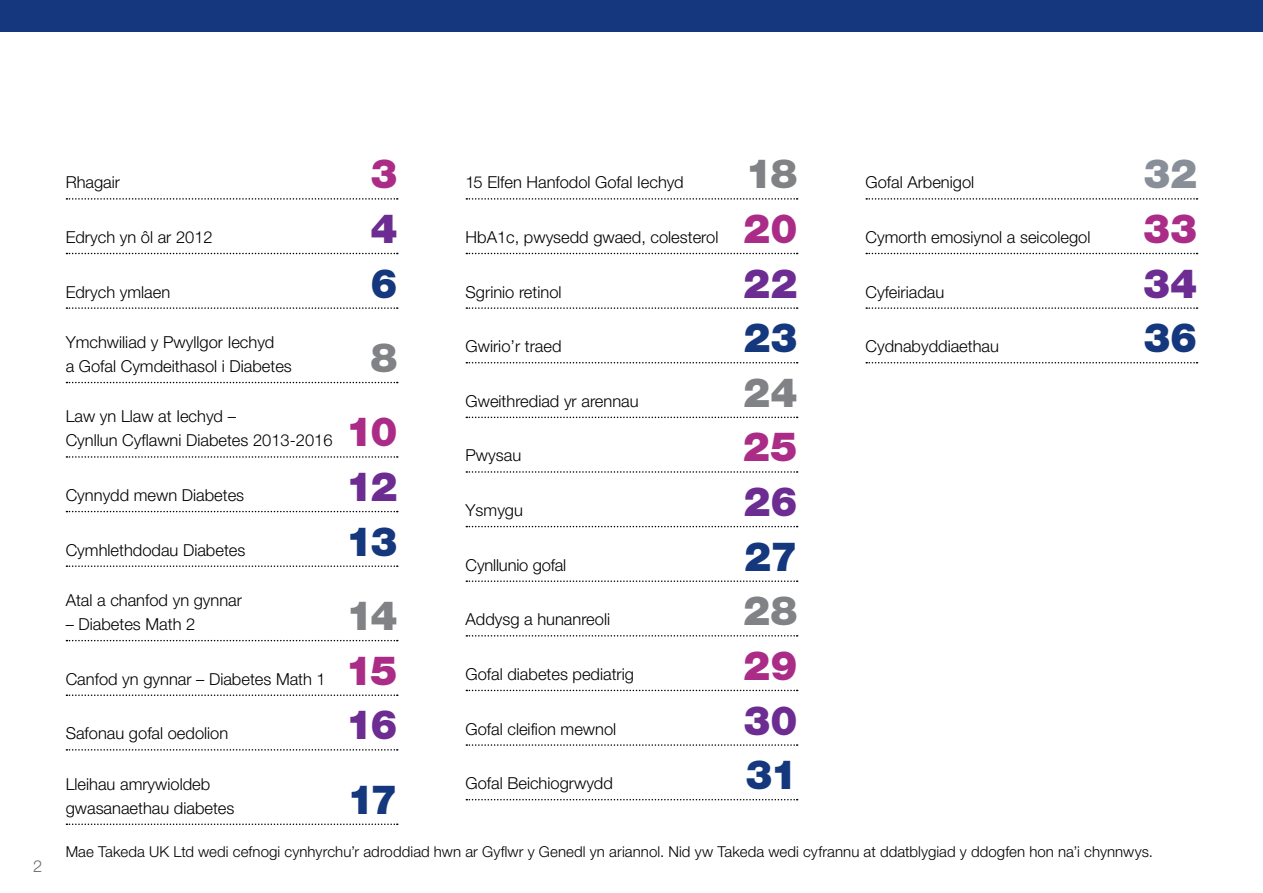
<style>
.page{position:relative;width:1263px;height:893px;background:#fff}
.page>*{position:absolute;margin:0;border:0;box-sizing:border-box;transform-origin:0 0}
.t1{font:900 40.5px "Helvetica Neue LT Std";color:#ab2c87}
.t2{font:900 40.5px "Helvetica Neue LT Std";letter-spacing:-.005em;color:#6c2c91}
.t3{font:900 40.5px "Helvetica Neue LT Std";letter-spacing:-.04em;color:#14377d}
.t4{font:900 40.5px "Helvetica Neue LT Std";letter-spacing:-.025em;color:#808285}
.t5{font:900 40.5px "Helvetica Neue LT Std";color:#888f98}
.t6{font:300 16.5px/24px "Helvetica Neue LT Std";color:#000}
.t7{font:300 16.5px "Helvetica Neue LT Std";color:#6d6e71}
.t8{font:300 15px "Helvetica Neue LT Std";letter-spacing:.005em;color:#000}
</style>
<div class="page">
<div style="left:0;top:0;width:1263px;height:32px;background:#14377d"></div>
<svg style="left:66px;top:198px;width:332px;height:2px"></svg>
<svg style="left:66px;top:253px;width:332px;height:1px"></svg>
<svg style="left:66px;top:307px;width:332px;height:2px"></svg>
<svg style="left:66px;top:382px;width:332px;height:1px"></svg>
<svg style="left:66px;top:456px;width:332px;height:2px"></svg>
<svg style="left:66px;top:511px;width:332px;height:1px"></svg>
<svg style="left:66px;top:565px;width:332px;height:2px"></svg>
<svg style="left:66px;top:640px;width:332px;height:1px"></svg>
<svg style="left:66px;top:694px;width:332px;height:2px"></svg>
<svg style="left:66px;top:749px;width:332px;height:2px"></svg>
<svg style="left:66px;top:823px;width:332px;height:2px"></svg>
<svg style="left:466px;top:198px;width:332px;height:2px"></svg>
<svg style="left:466px;top:253px;width:332px;height:1px"></svg>
<svg style="left:466px;top:307px;width:332px;height:2px"></svg>
<svg style="left:466px;top:362px;width:332px;height:1px"></svg>
<svg style="left:466px;top:417px;width:332px;height:1px"></svg>
<svg style="left:466px;top:471px;width:332px;height:2px"></svg>
<svg style="left:466px;top:526px;width:332px;height:1px"></svg>
<svg style="left:466px;top:580px;width:332px;height:2px"></svg>
<svg style="left:466px;top:635px;width:332px;height:2px"></svg>
<svg style="left:466px;top:690px;width:332px;height:1px"></svg>
<svg style="left:466px;top:744px;width:332px;height:2px"></svg>
<svg style="left:466px;top:799px;width:332px;height:1px"></svg>
<svg style="left:866px;top:198px;width:331px;height:2px"></svg>
<svg style="left:866px;top:253px;width:331px;height:1px"></svg>
<svg style="left:866px;top:307px;width:331px;height:2px"></svg>
<svg style="left:866px;top:362px;width:331px;height:1px"></svg>
<p class="t7" style="left:33px;top:856px;width:11px">2</p>
<p class="t6" style="left:66px;top:170px;width:56px">Rhagair</p>
<h1 class="t1" style="left:370px;top:150px;width:29px">3</h1>
<p class="t6" style="left:466px;top:170px;width:220px">15 Elfen Hanfodol Gofal Iechyd</p>
<h1 class="t4" style="left:745px;top:150px;width:53px">18</h1>
<p class="t6" style="left:865px;top:170px;width:110px">Gofal Arbenigol</p>
<h1 class="t5" style="left:1143px;top:150px;width:55px">32</h1>
<p class="t6" style="left:66px;top:225px;width:149px">Edrych yn ôl ar 2012</p>
<h1 class="t2" style="left:370px;top:204px;width:29px">4</h1>
<p class="t6" style="left:466px;top:225px;width:254px">HbA1c, pwysedd gwaed, colesterol</p>
<h1 class="t1" style="left:743px;top:204px;width:56px">20</h1>
<p class="t6" style="left:865px;top:225px;width:226px">Cymorth emosiynol a seicolegol</p>
<h1 class="t1" style="left:1143px;top:204px;width:56px">33</h1>
<p class="t6" style="left:66px;top:279px;width:106px">Edrych ymlaen</p>
<h1 class="t3" style="left:370px;top:259px;width:29px">6</h1>
<p class="t6" style="left:466px;top:279px;width:97px">Sgrinio retinol</p>
<h1 class="t2" style="left:743px;top:259px;width:56px">22</h1>
<p class="t6" style="left:865px;top:279px;width:80px">Cyfeiriadau</p>
<h1 class="t2" style="left:1143px;top:259px;width:56px">34</h1>
<p class="t6" style="left:66px;top:330px;width:228px">Ymchwiliad y Pwyllgor Iechyd<br>a Gofal Cymdeithasol i Diabetes</p>
<h1 class="t4" style="left:370px;top:333px;width:29px">8</h1>
<p class="t6" style="left:66px;top:404px;width:268px">Law yn Llaw at Iechyd –<br>Cynllun Cyflawni Diabetes 2013-2016</p>
<h1 class="t1" style="left:346px;top:408px;width:53px">10</h1>
<p class="t6" style="left:66px;top:483px;width:180px">Cynnydd mewn Diabetes</p>
<h1 class="t2" style="left:346px;top:462px;width:53px">12</h1>
<p class="t6" style="left:466px;top:334px;width:97px">Gwirio’r traed</p>
<p class="t6" style="left:466px;top:389px;width:175px">Gweithrediad yr arennau</p>
<p class="t6" style="left:466px;top:443px;width:57px">Pwysau</p>
<p class="t6" style="left:466px;top:498px;width:59px">Ysmygu</p>
<h1 class="t3" style="left:743px;top:314px;width:56px">23</h1>
<h1 class="t4" style="left:743px;top:368px;width:56px">24</h1>
<h1 class="t1" style="left:743px;top:423px;width:56px">25</h1>
<h1 class="t2" style="left:743px;top:477px;width:55px">26</h1>
<p class="t6" style="left:865px;top:334px;width:135px">Cydnabyddiaethau</p>
<h1 class="t3" style="left:1143px;top:314px;width:55px">36</h1>
<p class="t6" style="left:66px;top:537px;width:181px">Cymhlethdodau Diabetes</p>
<h1 class="t3" style="left:346px;top:517px;width:53px">13</h1>
<p class="t6" style="left:466px;top:552px;width:102px">Cynllunio gofal</p>
<h1 class="t3" style="left:744px;top:532px;width:55px">27</h1>
<p class="t6" style="left:66px;top:588px;width:178px">Atal a chanfod yn gynnar</p>
<p class="t6" style="left:66px;top:612px;width:131px">– Diabetes Math 2</p>
<h1 class="t4" style="left:346px;top:591px;width:53px">14</h1>
<p class="t6" style="left:466px;top:607px;width:146px">Addysg a hunanreoli</p>
<h1 class="t4" style="left:743px;top:587px;width:56px">28</h1>
<p class="t6" style="left:66px;top:666px;width:262px">Canfod yn gynnar – Diabetes Math 1</p>
<h1 class="t1" style="left:346px;top:646px;width:53px">15</h1>
<p class="t6" style="left:466px;top:662px;width:170px">Gofal diabetes pediatrig</p>
<h1 class="t1" style="left:743px;top:641px;width:56px">29</h1>
<p class="t6" style="left:66px;top:721px;width:164px">Safonau gofal oedolion</p>
<h1 class="t2" style="left:346px;top:701px;width:53px">16</h1>
<p class="t6" style="left:466px;top:716px;width:152px">Gofal cleifion mewnol</p>
<h1 class="t2" style="left:743px;top:696px;width:55px">30</h1>
<p class="t6" style="left:66px;top:771px;width:170px">Lleihau amrywioldeb gwasanaethau diabetes</p>
<h1 class="t3" style="left:347px;top:775px;width:52px">17</h1>
<p class="t6" style="left:466px;top:771px;width:149px">Gofal Beichiogrwydd</p>
<h1 class="t3" style="left:745px;top:751px;width:53px">31</h1>
<p class="t8" style="left:66px;top:843px;width:1089px">Mae Takeda UK Ltd wedi cefnogi cynhyrchu’r adroddiad hwn ar Gyflwr y Genedl yn ariannol. Nid yw Takeda wedi cyfrannu at ddatblygiad y ddogfen hon na’i chynnwys.</p>
</div>
